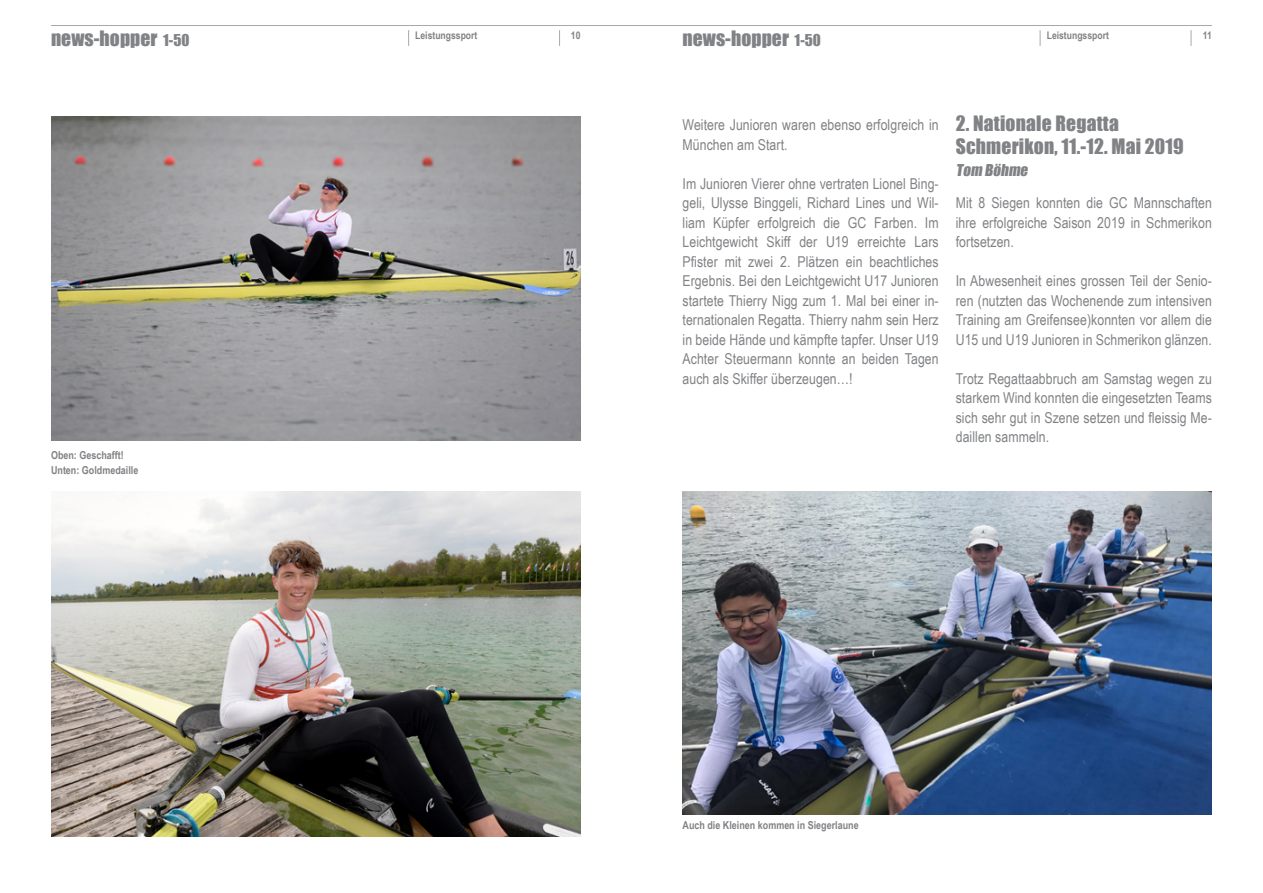
<style>
.page{position:relative;width:1263px;height:893px;background:#fff}
.page>*{position:absolute;margin:0;border:0;box-sizing:border-box;transform-origin:0 0}
.t1{font:19.5px/22.5px "Impact";letter-spacing:.01em;color:#808285}
.t2{font:15px/19.5px "Arial Narrow";letter-spacing:.005em;color:#808285;text-align:justify}
.t3{font:15px "Impact";color:#808285}
.t4{font:700 10.95px/15px "Arial Narrow";color:#808285}
.t5{font:700 10.5px "Arial Narrow";color:#808285}
.s1{font-size:15px}
</style>
<div class="page">
<hr style="left:51px;top:25px;width:1161px;height:1px;background:#a8a9ad">
<svg style="left:408px;top:30px;width:1px;height:16px"></svg>
<svg style="left:1040px;top:30px;width:1px;height:16px"></svg>
<svg style="left:559px;top:30px;width:1px;height:16px"></svg>
<svg style="left:1191px;top:30px;width:1px;height:16px"></svg>
<img style="left:682px;top:491px;width:530px;height:323px">
<img style="left:51px;top:491px;width:529px;height:345px">
<img style="left:51px;top:117px;width:529px;height:323px">
<h1 class="t1" style="left:51px;top:27px;width:140px">news-hopper <span class="s1">1-50</span></h1>
<h1 class="t1" style="left:682px;top:27px;width:140px">news-hopper <span class="s1">1-50</span></h1>
<p class="t5" style="left:571px;top:27px;width:11px">10</p>
<p class="t5" style="left:1203px;top:27px;width:11px">11</p>
<p class="t5" style="left:415px;top:27px;width:64px">Leistungssport</p>
<p class="t5" style="left:1047px;top:27px;width:64px">Leistungssport</p>
<p class="t4" style="left:51px;top:447px;width:89px">Oben: Geschafft!<br>Unten: Goldmedaille</p>
<p class="t2" style="left:682px;top:114px;width:258px">Weitere Junioren waren ebenso erfolgreich in<br>München am Start.</p>
<p class="t2" style="left:682px;top:173px;width:258px">Im Junioren Vierer ohne vertraten Lionel Bing&shy;geli, Ulysse Binggeli, Richard Lines und Wil&shy;liam Küpfer erfolgreich die GC Farben. Im Leichtgewicht Skiff der U19 erreichte Lars Pfister mit zwei 2. Plätzen ein beachtliches Ergebnis. Bei den Leichtgewicht U17 Junioren startete Thierry Nigg zum 1. Mal bei einer in&shy;ternationalen Regatta. Thierry nahm sein Herz in beide Hände und kämpfte tapfer. Unser U19<br>Achter Steuermann konnte an beiden Tagen auch als Skiffer überzeugen…!</p>
<h1 class="t1" style="left:956px;top:112px;width:230px">2. Nationale Regatta<br>Schmerikon, 11.-12. Mai 2019</h1>
<p class="t3" style="left:956px;top:159px;width:76px">Tom Böhme</p>
<p class="t2" style="left:956px;top:192px;width:258px">Mit 8 Siegen konnten die GC Mannschaften ihre erfolgreiche Saison 2019 in Schmerikon fortsetzen.</p>
<p class="t2" style="left:956px;top:270px;width:258px">In Abwesenheit eines grossen Teil der Senio&shy;ren (nutzten das Wochenende zum intensiven Training am Greifensee)konnten vor allem die U15 und U19 Junioren in Schmerikon glänzen.</p>
<p class="t2" style="left:956px;top:368px;width:258px">Trotz Regattaabbruch am Samstag wegen zu starkem Wind konnten die eingesetzten Teams sich sehr gut in Szene setzen und fleissig Me&shy;daillen sammeln.</p>
<p class="t4" style="left:682px;top:817px;width:178px">Auch die Kleinen kommen in Siegerlaune</p>
</div>
